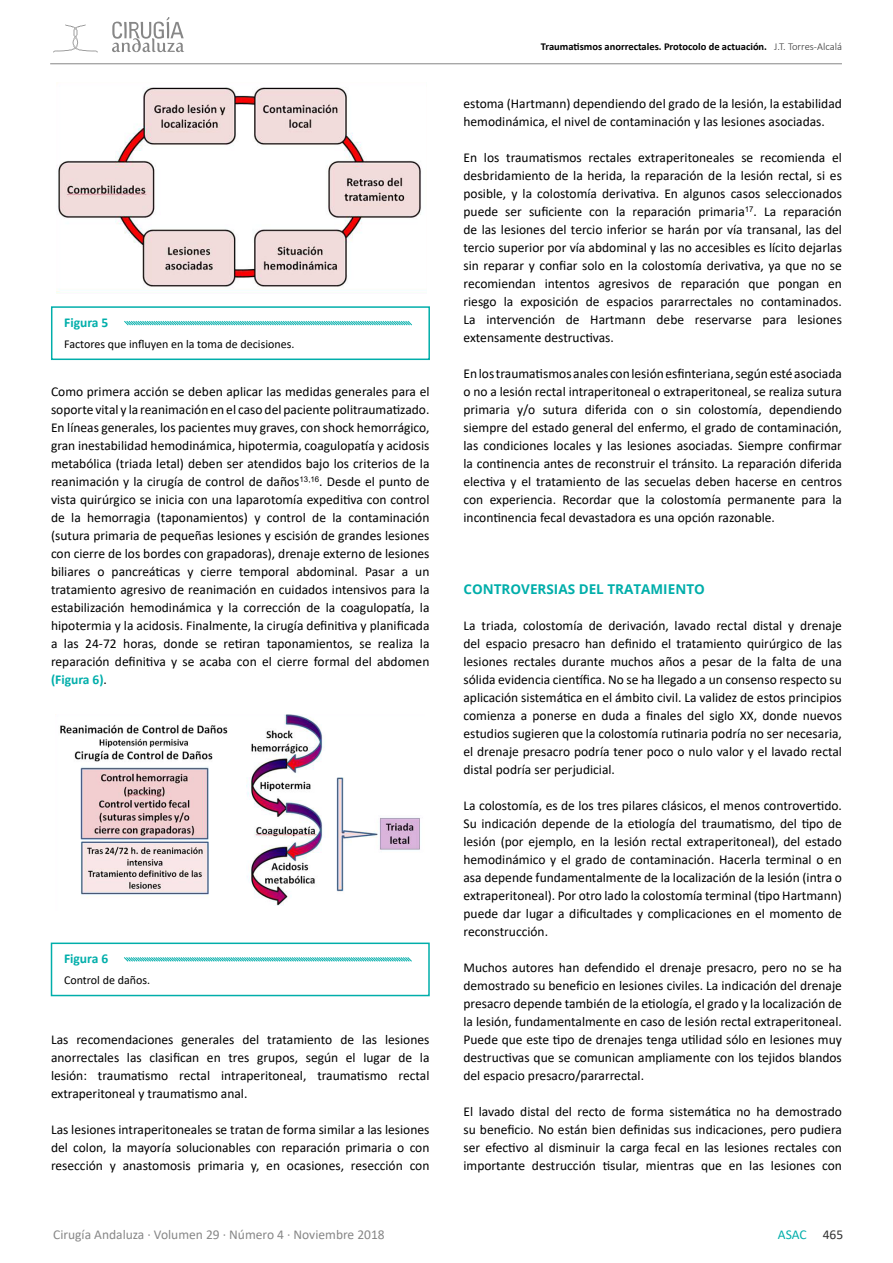
<style>
.page{position:relative;width:893px;height:1263px;background:#fff}
.page>*{position:absolute;margin:0;border:0;box-sizing:border-box;transform-origin:0 0}
.t1{font:13.5px/18px "Calibri";color:#000;text-align:justify}
.t2{font:13.5px "Calibri";color:#878787}
.t3{font:700 13.5px "Open Sans";color:#00aeaa}
.t4{font:700 13.5px "Calibri";color:#00aeaa}
.t5{font:13.5px "Calibri";color:#00aeaa}
.t6{font:12px "Calibri";color:#000}
.t7{font:700 10.5px "Calibri";color:#000}
.s1{font-weight:700;color:#00aeaa}
.s2{font-weight:300;color:#333}
.s3{color:#333}
</style>
<div class="page">
<svg style="left:53px;top:24px;width:45px;height:29px"></svg>
<svg style="left:112px;top:17px;width:72px;height:35px"></svg>
<hr style="left:50px;top:64px;width:792px;height:1px;background:#878787">
<img style="left:57px;top:87px;width:364px;height:207px">
<div style="left:51px;top:306px;width:379px;height:54px;border:2px solid #00aeaa"></div>
<svg style="left:124px;top:321px;width:288px;height:5px"></svg>
<img style="left:60px;top:715px;width:360px;height:191px">
<div style="left:51px;top:942px;width:379px;height:54px;border:2px solid #00aeaa"></div>
<svg style="left:124px;top:957px;width:288px;height:5px"></svg>
<p class="t4" style="left:64px;top:313px;width:46px">Figura 5</p>
<p class="t6" style="left:64px;top:335px;width:232px">Factores que influyen en la toma de decisiones.</p>
<p class="t1" style="left:51px;top:382px;width:380px">Como primera acción se deben aplicar las medidas generales para el soporte vital y la reanimación en el caso del paciente politraumatizado.<br>En líneas generales, los pacientes muy graves, con shock hemorrágico, gran inestabilidad hemodinámica, hipotermia, coagulopatía y acidosis metabólica (triada letal) deben ser atendidos bajo los criterios de la reanimación y la cirugía de control de daños<sup>13,16</sup>. Desde el punto de vista quirúrgico se inicia con una laparotomía expeditiva con control de la hemorragia (taponamientos) y control de la contaminación (sutura primaria de pequeñas lesiones y escisión de grandes lesiones con cierre de los bordes con grapadoras), drenaje externo de lesiones biliares o pancreáticas y cierre temporal abdominal. Pasar a un tratamiento agresivo de reanimación en cuidados intensivos para la estabilización hemodinámica y la corrección de la coagulopatía, la hipotermia y la acidosis. Finalmente, la cirugía definitiva y planificada a las 24-72 horas, donde se retiran taponamientos, se realiza la reparación definitiva y se acaba con el cierre formal del abdomen <span class="s1">(Figura 6)</span>.</p>
<p class="t4" style="left:64px;top:949px;width:46px">Figura 6</p>
<p class="t6" style="left:64px;top:972px;width:88px">Control de daños.</p>
<p class="t1" style="left:51px;top:1030px;width:380px">Las recomendaciones generales del tratamiento de las lesiones anorrectales las clasifican en tres grupos, según el lugar de la lesión: traumatismo rectal intraperitoneal, traumatismo rectal extraperitoneal y traumatismo anal.</p>
<p class="t1" style="left:51px;top:1120px;width:380px">Las lesiones intraperitoneales se tratan de forma similar a las lesiones del colon, la mayoría solucionables con reparación primaria o con resección y anastomosis primaria y, en ocasiones, resección con</p>
<p class="t7" style="left:541px;top:39px;width:303px">Traumatismos anorrectales. Protocolo de actuación. <span class="s2">J.T. Torres-Alcalá</span></p>
<p class="t1" style="left:463px;top:94px;width:380px">estoma (Hartmann) dependiendo del grado de la lesión, la estabilidad hemodinámica, el nivel de contaminación y las lesiones asociadas.</p>
<p class="t1" style="left:463px;top:148px;width:380px">En los traumatismos rectales extraperitoneales se recomienda el desbridamiento de la herida, la reparación de la lesión rectal, si es posible, y la colostomía derivativa. En algunos casos seleccionados puede ser suficiente con la reparación primaria<sup>17</sup>. La reparación de las lesiones del tercio inferior se harán por vía transanal, las del tercio superior por vía abdominal y las no accesibles es lícito dejarlas sin reparar y confiar solo en la colostomía derivativa, ya que no se recomiendan intentos agresivos de reparación que pongan en riesgo la exposición de espacios pararrectales no contaminados.<br>La intervención de Hartmann debe reservarse para lesiones extensamente destructivas.</p>
<p class="t1" style="left:463px;top:364px;width:380px">En los traumatismos anales con lesión esfinteriana, según esté asociada o no a lesión rectal intraperitoneal o extraperitoneal, se realiza sutura primaria y/o sutura diferida con o sin colostomía, dependiendo siempre del estado general del enfermo, el grado de contaminación, las condiciones locales y las lesiones asociadas. Siempre confirmar la continencia antes de reconstruir el tránsito. La reparación diferida electiva y el tratamiento de las secuelas deben hacerse en centros con experiencia. Recordar que la colostomía permanente para la incontinencia fecal devastadora es una opción razonable.</p>
<p class="t3" style="left:463px;top:580px;width:243px">CONTROVERSIAS DEL TRATAMIENTO</p>
<p class="t1" style="left:463px;top:616px;width:380px">La triada, colostomía de derivación, lavado rectal distal y drenaje del espacio presacro han definido el tratamiento quirúrgico de las lesiones rectales durante muchos años a pesar de la falta de una sólida evidencia científica. No se ha llegado a un consenso respecto su aplicación sistemática en el ámbito civil. La validez de estos principios comienza a ponerse en duda a finales del siglo XX, donde nuevos estudios sugieren que la colostomía rutinaria podría no ser necesaria, el drenaje presacro podría tener poco o nulo valor y el lavado rectal distal podría ser perjudicial.</p>
<p class="t1" style="left:463px;top:796px;width:380px">La colostomía, es de los tres pilares clásicos, el menos controvertido.<br>Su indicación depende de la etiología del traumatismo, del tipo de lesión (por ejemplo, en la lesión rectal extraperitoneal), del estado hemodinámico y el grado de contaminación. Hacerla terminal o en asa depende fundamentalmente de la localización de la lesión (intra o extraperitoneal). Por otro lado la colostomía terminal (tipo Hartmann) puede dar lugar a dificultades y complicaciones en el momento de reconstrucción.</p>
<p class="t1" style="left:463px;top:958px;width:380px">Muchos autores han defendido el drenaje presacro, pero no se ha demostrado su beneficio en lesiones civiles. La indicación del drenaje presacro depende también de la etiología, el grado y la localización de la lesión, fundamentalmente en caso de lesión rectal extraperitoneal.<br>Puede que este tipo de drenajes tenga utilidad sólo en lesiones muy destructivas que se comunican ampliamente con los tejidos blandos del espacio presacro/pararrectal.</p>
<p class="t1" style="left:463px;top:1102px;width:380px">El lavado distal del recto de forma sistemática no ha demostrado su beneficio. No están bien definidas sus indicaciones, pero pudiera ser efectivo al disminuir la carga fecal en las lesiones rectales con importante destrucción tisular, mientras que en las lesiones con</p>
<p class="t2" style="left:53px;top:1225px;width:333px">Cirugía Andaluza · Volumen 29 · Número 4 · Noviembre 2018</p>
<p class="t5" style="left:778px;top:1225px;width:67px">ASAC <span class="s3">465</span></p>
</div>
